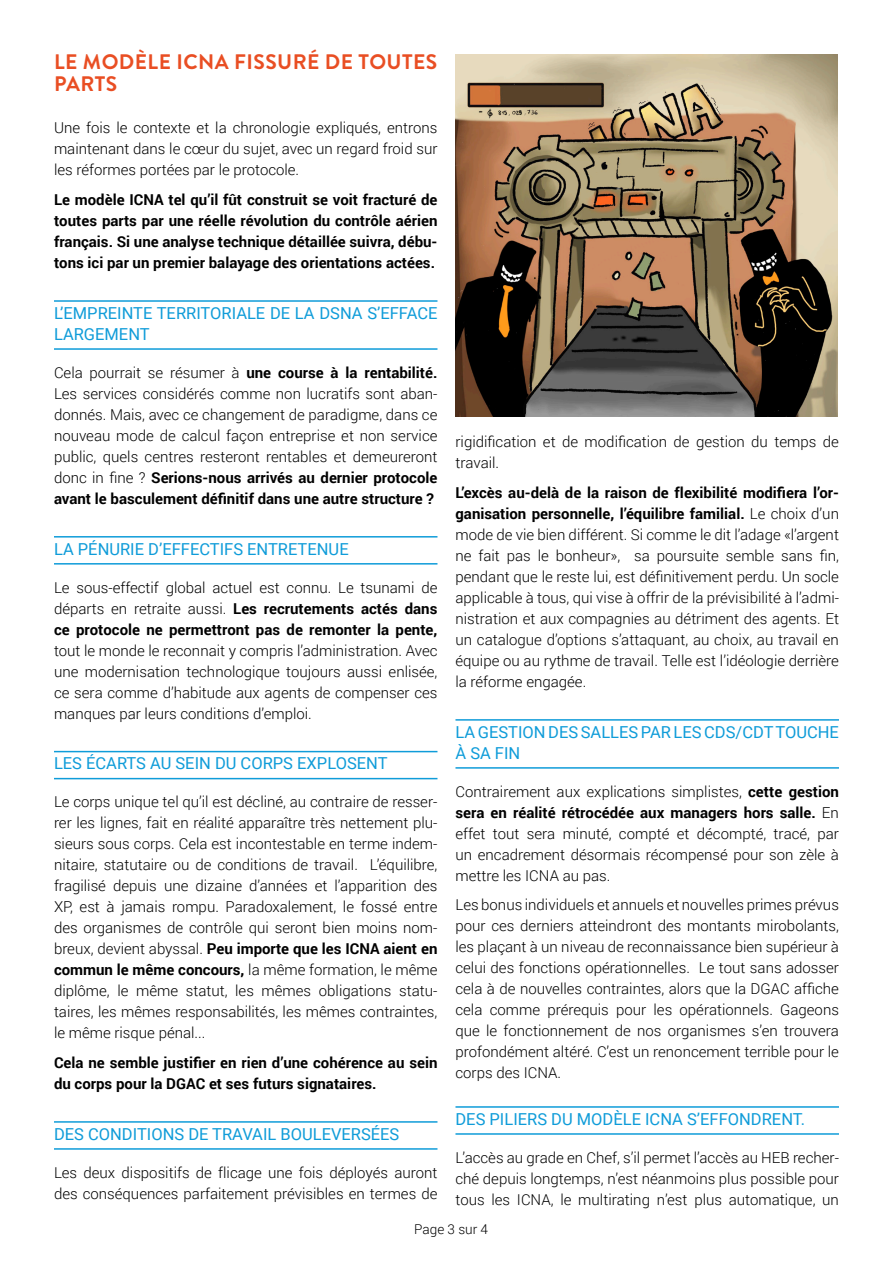
<style>
.page{position:relative;width:893px;height:1263px;background:#fff}
.page>*{position:absolute;margin:0;border:0;box-sizing:border-box;transform-origin:0 0}
.TITRE_PARAGRAPHE{font:700 21px/22.5px "Brandon Grotesque";letter-spacing:.02em;color:#e94e23}
.EMPHASE_SIMPLE__BLEU{font:16.5px/21px "Roboto";color:#0f9cd9}
.t1{font:300 15px/21px "Roboto";color:#000;text-align:justify}
.t2{font:700 15px/21px "Roboto";color:#000;text-align:justify}
.t3{font:300 13.5px "Roboto";color:#000}
.s1{font-weight:700}
</style>
<div class="page">
<hr style="left:54px;top:300px;width:383px;height:2px;background:#0f9cd9">
<hr style="left:54px;top:348px;width:383px;height:2px;background:#0f9cd9">
<hr style="left:54px;top:536px;width:383px;height:1px;background:#0f9cd9">
<hr style="left:54px;top:563px;width:383px;height:2px;background:#0f9cd9">
<hr style="left:54px;top:751px;width:383px;height:1px;background:#0f9cd9">
<hr style="left:54px;top:778px;width:383px;height:1px;background:#0f9cd9">
<hr style="left:54px;top:1121px;width:383px;height:2px;background:#0f9cd9">
<hr style="left:54px;top:1148px;width:383px;height:2px;background:#0f9cd9">
<hr style="left:455px;top:719px;width:384px;height:2px;background:#0f9cd9">
<hr style="left:455px;top:767px;width:384px;height:2px;background:#0f9cd9">
<hr style="left:455px;top:1106px;width:384px;height:2px;background:#0f9cd9">
<hr style="left:455px;top:1133px;width:384px;height:2px;background:#0f9cd9">
<img style="left:455px;top:54px;width:382px;height:363px">
<p class="TITRE_PARAGRAPHE" style="left:54px;top:51px;width:385px">LE MODÈLE ICNA FISSURÉ DE TOUTES<br>PARTS</p>
<p class="t1" style="left:54px;top:117px;width:385px">Une fois le contexte et la chronologie expliqués, entrons maintenant dans le cœur du sujet, avec un regard froid sur les réformes portées par le protocole.</p>
<p class="t2" style="left:54px;top:189px;width:385px">Le modèle ICNA tel qu’il fût construit se voit fracturé de toutes parts par une réelle révolution du contrôle aérien français. Si une analyse technique détaillée suivra, débu&shy;tons ici par un premier balayage des orientations actées.</p>
<p class="EMPHASE_SIMPLE__BLEU" style="left:54px;top:302px;width:385px">L’EMPREINTE TERRITORIALE DE LA DSNA S’EFFACE<br>LARGEMENT</p>
<p class="t1" style="left:54px;top:361px;width:385px">Cela pourrait se résumer à <span class="s1">une course à la rentabilité.<br></span>Les services considérés comme non lucratifs sont aban&shy;donnés. Mais, avec ce changement de paradigme, dans ce nouveau mode de calcul façon entreprise et non service public, quels centres resteront rentables et demeureront donc in fine ? <span class="s1">Serions-nous arrivés au dernier protocole avant le basculement définitif dans une autre structure ?</span></p>
<p class="EMPHASE_SIMPLE__BLEU" style="left:54px;top:538px;width:296px">LA PÉNURIE D’EFFECTIFS ENTRETENUE</p>
<p class="t1" style="left:54px;top:576px;width:385px">Le sous-effectif global actuel est connu. Le tsunami de départs en retraite aussi. <span class="s1">Les recrutements actés dans ce protocole ne permettront pas de remonter la pente, </span>tout le monde le reconnait y compris l’administration. Avec une modernisation technologique toujours aussi enlisée, ce sera comme d’habitude aux agents de compenser ces manques par leurs conditions d’emploi.</p>
<p class="EMPHASE_SIMPLE__BLEU" style="left:54px;top:752px;width:335px">LES ÉCARTS AU SEIN DU CORPS EXPLOSENT</p>
<p class="t1" style="left:54px;top:791px;width:385px">Le corps unique tel qu’il est décliné, au contraire de resser&shy;rer les lignes, fait en réalité apparaître très nettement plu&shy;sieurs sous corps. Cela est incontestable en terme indem&shy;nitaire, statutaire ou de conditions de travail. L’équilibre, fragilisé depuis une dizaine d’années et l’apparition des XP, est à jamais rompu. Paradoxalement, le fossé entre des organismes de contrôle qui seront bien moins nom&shy;breux, devient abyssal. <span class="s1">Peu importe que les ICNA aient en commun le même concours,</span> la même formation, le même diplôme, le même statut, les mêmes obligations statu&shy;taires, les mêmes responsabilités, les mêmes contraintes, le même risque pénal...</p>
<p class="t2" style="left:54px;top:1051px;width:385px">Cela ne semble justifier en rien d’une cohérence au sein du corps pour la DGAC et ses futurs signataires.</p>
<p class="EMPHASE_SIMPLE__BLEU" style="left:54px;top:1123px;width:347px">DES CONDITIONS DE TRAVAIL BOULEVERSÉES</p>
<p class="t1" style="left:54px;top:1161px;width:385px">Les deux dispositifs de flicage une fois déployés auront des conséquences parfaitement prévisibles en termes de</p>
<p class="t1" style="left:455px;top:431px;width:385px">rigidification et de modification de gestion du temps de travail.</p>
<p class="t1" style="left:455px;top:481px;width:385px"><span class="s1">L’excès au-delà de la raison de flexibilité modifiera l’or&shy;ganisation personnelle, l’équilibre familial.</span> Le choix d’un mode de vie bien différent. Si comme le dit l’adage «l’argent ne fait pas le bonheur», sa poursuite semble sans fin, pendant que le reste lui, est définitivement perdu. Un socle applicable à tous, qui vise à offrir de la prévisibilité à l’admi&shy;nistration et aux compagnies au détriment des agents. Et un catalogue d’options s’attaquant, au choix, au travail en équipe ou au rythme de travail. Telle est l’idéologie derrière la réforme engagée.</p>
<p class="EMPHASE_SIMPLE__BLEU" style="left:455px;top:721px;width:385px">LA GESTION DES SALLES PAR LES CDS/CDT TOUCHE<br>À SA FIN</p>
<p class="t1" style="left:455px;top:780px;width:385px">Contrairement aux explications simplistes, <span class="s1">cette gestion sera en réalité rétrocédée aux managers hors salle.</span> En effet tout sera minuté, compté et décompté, tracé, par un encadrement désormais récompensé pour son zèle à mettre les ICNA au pas.</p>
<p class="t1" style="left:455px;top:894px;width:385px">Les bonus individuels et annuels et nouvelles primes prévus pour ces derniers atteindront des montants mirobolants, les plaçant à un niveau de reconnaissance bien supérieur à celui des fonctions opérationnelles. Le tout sans adosser cela à de nouvelles contraintes, alors que la DGAC affiche cela comme prérequis pour les opérationnels. Gageons que le fonctionnement de nos organismes s’en trouvera profondément altéré. C’est un renoncement terrible pour le corps des ICNA.</p>
<p class="EMPHASE_SIMPLE__BLEU" style="left:455px;top:1108px;width:351px">DES PILIERS DU MODÈLE ICNA S’EFFONDRENT.</p>
<p class="t1" style="left:455px;top:1146px;width:385px">L’accès au grade en Chef, s’il permet l’accès au HEB recher&shy;ché depuis longtemps, n’est néanmoins plus possible pour tous les ICNA, le multirating n’est plus automatique, un</p>
<p class="t3" style="left:414px;top:1220px;width:75px">Page 3 sur 4</p>
</div>
